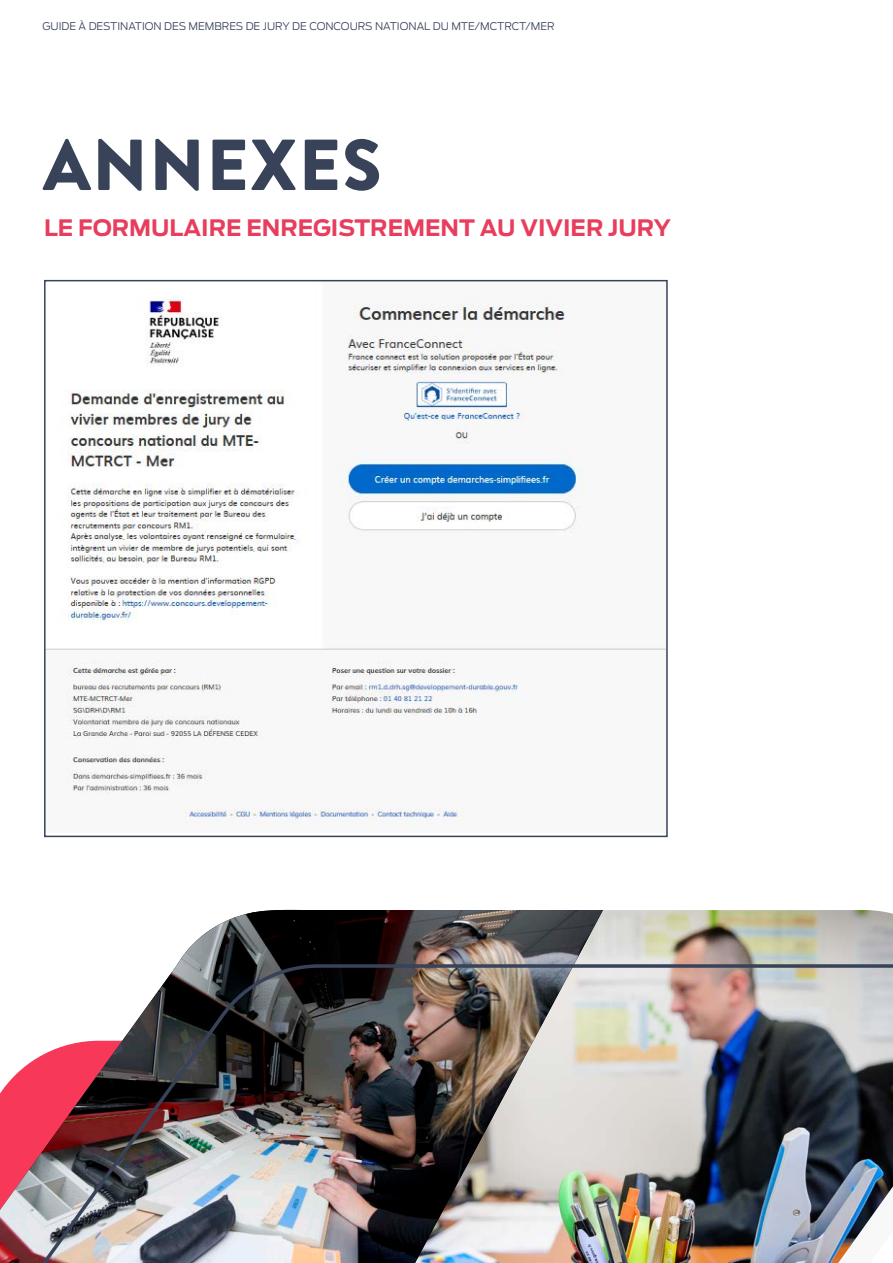
<style>
.page{position:relative;width:893px;height:1263px;background:#fff}
.page>*{position:absolute;margin:0;border:0;box-sizing:border-box;transform-origin:0 0}
.t1{font:900 72px "Brandon Grotesque";letter-spacing:.02em;color:#384259}
.t2{font:700 22.5px "Antenna";color:#e83d5c}
.t3{font:300 10.5px "Antenna";color:#384259}
</style>
<div class="page">
<img style="left:47px;top:296px;width:618px;height:529px">
<div style="left:44px;top:280px;width:624px;height:557px;border:2px solid #384259"></div>
<img style="left:603px;top:910px;width:290px;height:54px">
<img style="left:0;top:910px;width:603px;height:353px">
<img style="left:8px;top:964px;width:885px;height:299px">
<p class="t3" style="left:43px;top:20px;width:514px">GUIDE À DESTINATION DES MEMBRES DE JURY DE CONCOURS NATIONAL DU MTE/MCTRCT/MER</p>
<h1 class="t1" style="left:43px;top:114px;width:340px">ANNEXES</h1>
<h2 class="t2" style="left:44px;top:214px;width:628px">LE FORMULAIRE ENREGISTREMENT AU VIVIER JURY</h2>
</div>
